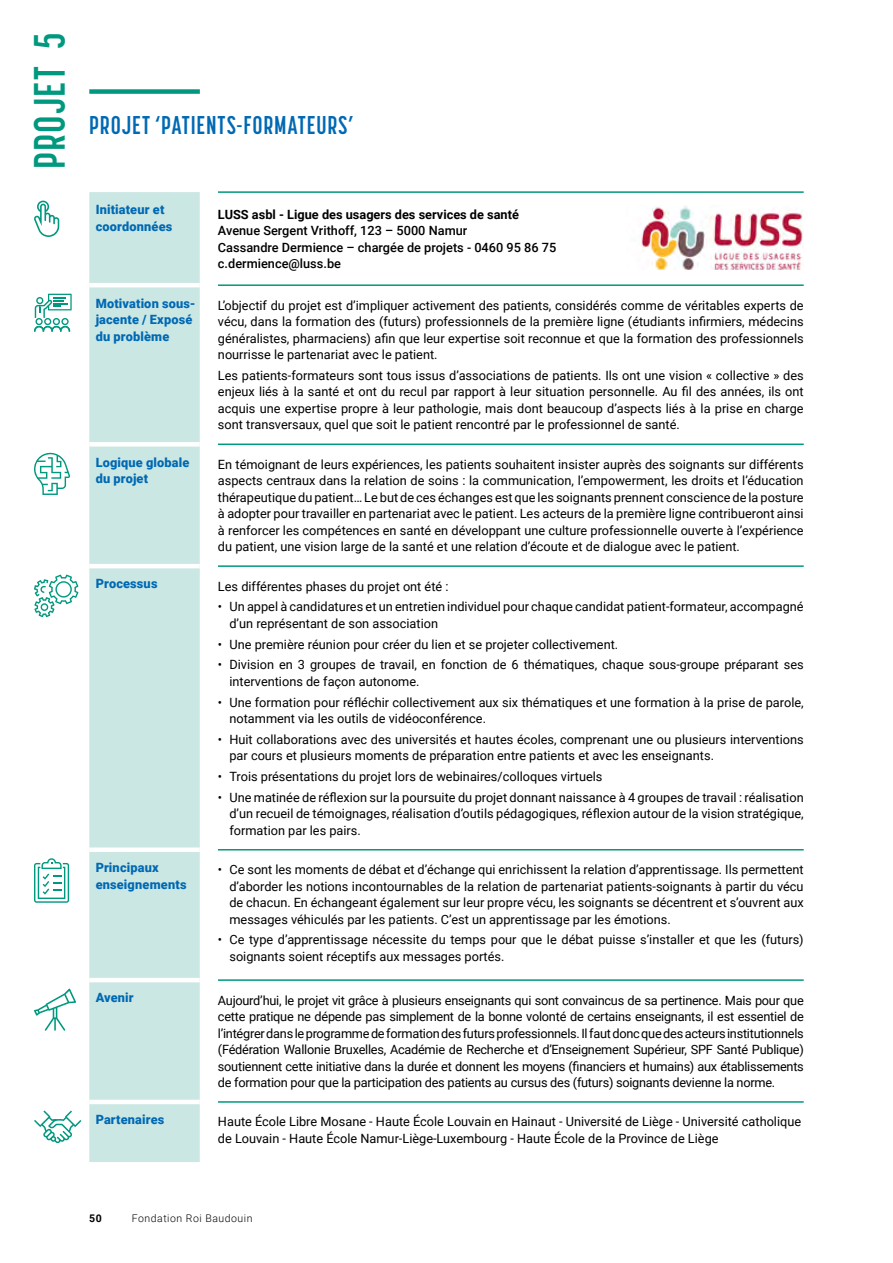
<style>
.page{position:relative;width:893px;height:1263px;background:#fff}
.page>*{position:absolute;margin:0;border:0;box-sizing:border-box;transform-origin:0 0}
.Titre_1_Korolev_comp{font:700 43.65px "Korolev Compressed";letter-spacing:.03em;color:#00987e}
.Titre_1_Korolev_comp-2{font:700 25.5px "Korolev Compressed";letter-spacing:.03em;color:#0069b4}
.t1{font:12.75px/16.5px "Roboto";color:#000;text-align:justify}
.body{font:900 12.75px/16.5px "Roboto";letter-spacing:.015em;color:#0069b4}
.t2{font:500 12.75px "Roboto";color:#000}
.t3{font:700 12.75px "Roboto";color:#000}
.t4{font:300 10.5px "Roboto";letter-spacing:.05em;color:#000}
.t5{font:700 10.5px "Roboto";color:#000}
</style>
<div class="page">
<div style="left:89px;top:89px;width:111px;height:5px;background:#00987e"></div>
<div style="left:89px;top:192px;width:111px;height:970px;background:#cbe7e3"></div>
<hr style="left:89px;top:283px;width:111px;height:4px;background:#fff">
<hr style="left:89px;top:442px;width:111px;height:4px;background:#fff">
<hr style="left:89px;top:564px;width:111px;height:4px;background:#fff">
<div style="left:89px;top:847px;width:111px;height:5px;background:#fff"></div>
<hr style="left:89px;top:978px;width:111px;height:4px;background:#fff">
<hr style="left:89px;top:1100px;width:111px;height:4px;background:#fff">
<hr style="left:218px;top:191px;width:586px;height:2px;background:#00987e">
<hr style="left:218px;top:284px;width:586px;height:2px;background:#00987e">
<hr style="left:218px;top:443px;width:586px;height:2px;background:#00987e">
<hr style="left:218px;top:565px;width:586px;height:2px;background:#00987e">
<hr style="left:218px;top:849px;width:586px;height:1px;background:#00987e">
<hr style="left:218px;top:979px;width:586px;height:2px;background:#00987e">
<hr style="left:218px;top:1101px;width:586px;height:2px;background:#00987e">
<svg style="left:34px;top:201px;width:25px;height:36px"></svg>
<svg style="left:34px;top:294px;width:38px;height:38px"></svg>
<svg style="left:34px;top:452px;width:36px;height:43px"></svg>
<svg style="left:34px;top:574px;width:44px;height:43px"></svg>
<svg style="left:34px;top:858px;width:35px;height:45px"></svg>
<svg style="left:34px;top:988px;width:42px;height:43px"></svg>
<svg style="left:34px;top:1110px;width:47px;height:33px"></svg>
<img style="left:635px;top:205px;width:169px;height:64px">
<p class="Titre_1_Korolev_comp" style="left:25px;top:169px;width:138px;rotate:-90deg">PROJET 5</p>
<p class="Titre_1_Korolev_comp-2" style="left:89px;top:110px;width:265px">PROJET ‘PATIENTS-FORMATEURS’</p>
<p class="body" style="left:96px;top:201px;width:78px">Initiateur et coordonnées</p>
<p class="t3" style="left:218px;top:205px;width:302px">LUSS asbl - Ligue des usagers des services de santé</p>
<p class="t2" style="left:218px;top:222px;width:251px">Avenue Sergent Vrithoff, 123 – 5000 Namur</p>
<p class="t2" style="left:218px;top:238px;width:340px">Cassandre Dermience – chargée de projets - 0460 95 86 75</p>
<p class="t2" style="left:218px;top:255px;width:125px">c.dermience@luss.be</p>
<p class="body" style="left:96px;top:294px;width:102px">Motivation sous&shy;jacente / Exposé du problème</p>
<p class="t1" style="left:218px;top:296px;width:587px">L’objectif du projet est d’impliquer activement des patients, considérés comme de véritables experts de vécu, dans la formation des (futurs) professionnels de la première ligne (étudiants infirmiers, médecins généralistes, pharmaciens) afin que leur expertise soit reconnue et que la formation des professionnels nourrisse le partenariat avec le patient.</p>
<p class="t1" style="left:218px;top:367px;width:587px">Les patients-formateurs sont tous issus d’associations de patients. Ils ont une vision « collective » des enjeux liés à la santé et ont du recul par rapport à leur situation personnelle. Au fil des années, ils ont acquis une expertise propre à leur pathologie, mais dont beaucoup d’aspects liés à la prise en charge sont transversaux, quel que soit le patient rencontré par le professionnel de santé.</p>
<p class="body" style="left:96px;top:453px;width:95px">Logique globale du projet</p>
<p class="t1" style="left:218px;top:455px;width:587px">En témoignant de leurs expériences, les patients souhaitent insister auprès des soignants sur différents aspects centraux dans la relation de soins : la communication, l’empowerment, les droits et l’éducation thérapeutique du patient… Le but de ces échanges est que les soignants prennent conscience de la posture à adopter pour travailler en partenariat avec le patient. Les acteurs de la première ligne contribueront ainsi à renforcer les compétences en santé en développant une culture professionnelle ouverte à l’expérience du patient, une vision large de la santé et une relation d’écoute et de dialogue avec le patient.</p>
<p class="body" style="left:96px;top:575px;width:63px">Processus</p>
<p class="t1" style="left:218px;top:577px;width:232px">Les différentes phases du projet ont été :</p>
<p class="t1" style="left:229px;top:598px;width:576px;text-indent:-11px">• Un appel à candidatures et un entretien individuel pour chaque candidat patient-formateur, accompagné d’un représentant de son association</p>
<p class="t1" style="left:218px;top:635px;width:402px">• Une première réunion pour créer du lien et se projeter collectivement.</p>
<p class="t1" style="left:229px;top:656px;width:576px;text-indent:-11px">• Division en 3 groupes de travail, en fonction de 6 thématiques, chaque sous-groupe préparant ses interventions de façon autonome.</p>
<p class="t1" style="left:229px;top:693px;width:576px;text-indent:-11px">• Une formation pour réfléchir collectivement aux six thématiques et une formation à la prise de parole, notamment via les outils de vidéoconférence.</p>
<p class="t1" style="left:229px;top:731px;width:576px;text-indent:-11px">• Huit collaborations avec des universités et hautes écoles, comprenant une ou plusieurs interventions par cours et plusieurs moments de préparation entre patients et avec les enseignants.</p>
<p class="t1" style="left:218px;top:768px;width:386px">• Trois présentations du projet lors de webinaires/colloques virtuels</p>
<p class="t1" style="left:229px;top:789px;width:576px;text-indent:-11px">• Une matinée de réflexion sur la poursuite du projet donnant naissance à 4 groupes de travail : réalisation d’un recueil de témoignages, réalisation d’outils pédagogiques, réflexion autour de la vision stratégique, formation par les pairs.</p>
<p class="body" style="left:96px;top:859px;width:92px">Principaux enseignements</p>
<p class="t1" style="left:229px;top:861px;width:576px;text-indent:-11px">• Ce sont les moments de débat et d’échange qui enrichissent la relation d’apprentissage. Ils permettent d’aborder les notions incontournables de la relation de partenariat patients-soignants à partir du vécu de chacun. En échangeant également sur leur propre vécu, les soignants se décentrent et s’ouvrent aux messages véhiculés par les patients. C’est un apprentissage par les émotions.</p>
<p class="t1" style="left:229px;top:931px;width:576px;text-indent:-11px">• Ce type d’apprentissage nécessite du temps pour que le débat puisse s’installer et que les (futurs) soignants soient réceptifs aux messages portés.</p>
<p class="body" style="left:96px;top:989px;width:40px">Avenir</p>
<p class="t1" style="left:218px;top:991px;width:587px">Aujourd’hui, le projet vit grâce à plusieurs enseignants qui sont convaincus de sa pertinence. Mais pour que cette pratique ne dépende pas simplement de la bonne volonté de certains enseignants, il est essentiel de l’intégrer dans le programme de formation des futurs professionnels. Il faut donc que des acteurs institutionnels (Fédération Wallonie Bruxelles, Académie de Recherche et d’Enseignement Supérieur, SPF Santé Publique) soutiennent cette initiative dans la durée et donnent les moyens (financiers et humains) aux établissements de formation pour que la participation des patients au cursus des (futurs) soignants devienne la norme.</p>
<p class="body" style="left:96px;top:1111px;width:70px">Partenaires</p>
<p class="t1" style="left:218px;top:1113px;width:585px">Haute École Libre Mosane - Haute École Louvain en Hainaut - Université de Liège - Université catholique de Louvain - Haute École Namur-Liège-Luxembourg - Haute École de la Province de Liège</p>
<p class="t5" style="left:89px;top:1211px;width:14px">50</p>
<p class="t4" style="left:132px;top:1211px;width:122px">Fondation Roi Baudouin</p>
</div>
